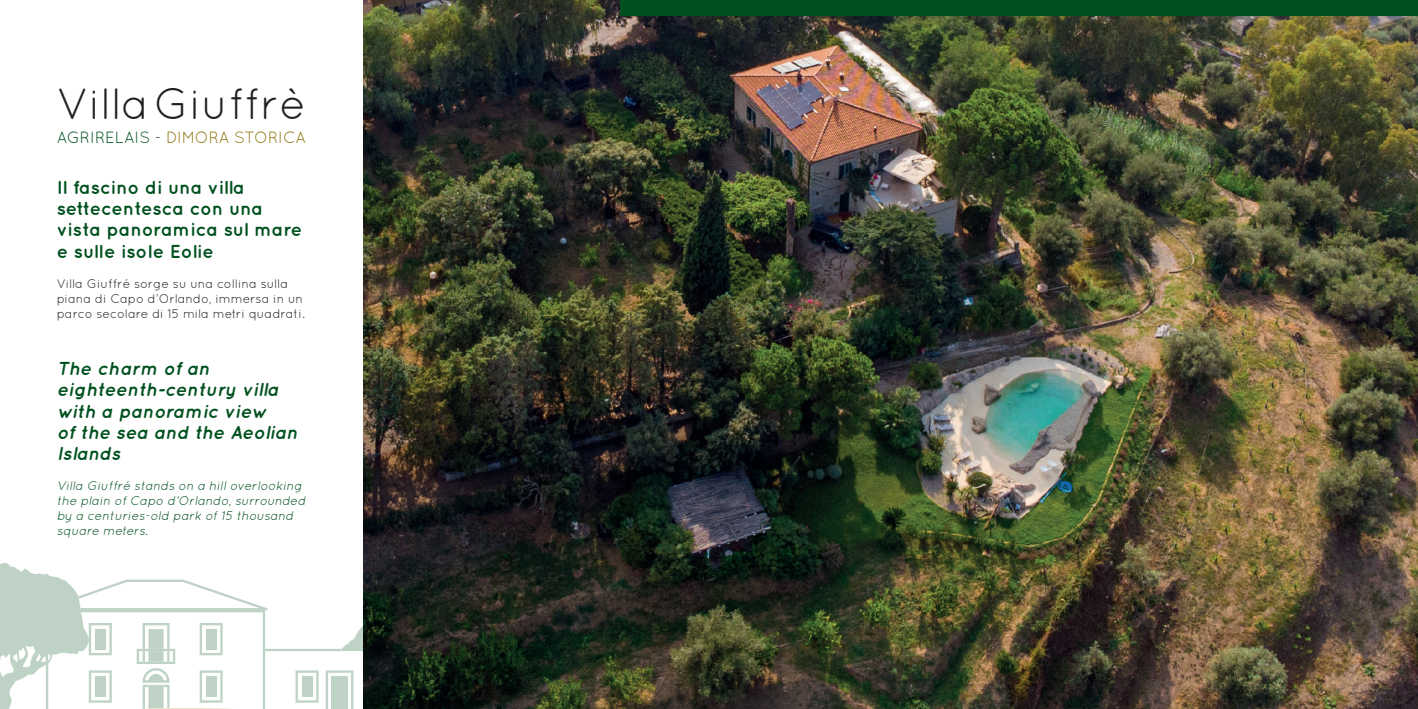
<style>
.page{position:relative;width:1418px;height:709px;background:#fff}
.page>*{position:absolute;margin:0;border:0;box-sizing:border-box;transform-origin:0 0}
.t1{font:43.75px "Quicksand";color:#231f20}
.t2{font:italic 700 18.75px/21.2px "Quicksand";color:#00511f}
.t3{font:700 18.75px/21.2px "Quicksand";color:#00511f}
.t4{font:16.25px "Quicksand";color:#8d740a}
.t5{font:italic 12.5px/15px "Quicksand";color:#00511f}
.t6{font:12.5px/15px "Quicksand";color:#231f20}
.s1{color:#00511f}
.s2{color:#231f20}
</style>
<div class="page">
<svg style="left:0;top:562px;width:363px;height:147px"></svg>
<img style="left:363px;top:0;width:1054px;height:709px">
<div style="left:620px;top:0;width:797px;height:16px;background:#00511f"></div>
<h1 class="t1" style="left:57px;top:78px;width:251px">Villa Giuffrè</h1>
<h3 class="t4" style="left:57px;top:128px;width:251px"><span class="s1">AGRIRELAIS</span> <span class="s2">-</span> DIMORA STORICA</h3>
<h2 class="t3" style="left:57px;top:176px;width:247px">Il fascino di una villa settecentesca con una vista panoramica sul mare e sulle isole Eolie</h2>
<p class="t6" style="left:57px;top:276px;width:250px">Villa Giuffré sorge su una collina sulla piana di Capo d’Orlando, immersa in un parco secolare di 15 mila metri quadrati.</p>
<h2 class="t2" style="left:57px;top:357px;width:246px">The charm of an eighteenth-century villa with a panoramic view<br>of the sea and the Aeolian<br>Islands</h2>
<p class="t5" style="left:57px;top:478px;width:253px">Villa Giuffré stands on a hill overlooking the plain of Capo d’Orlando, surrounded by a centuries-old park of 15 thousand square meters.</p>
</div>
